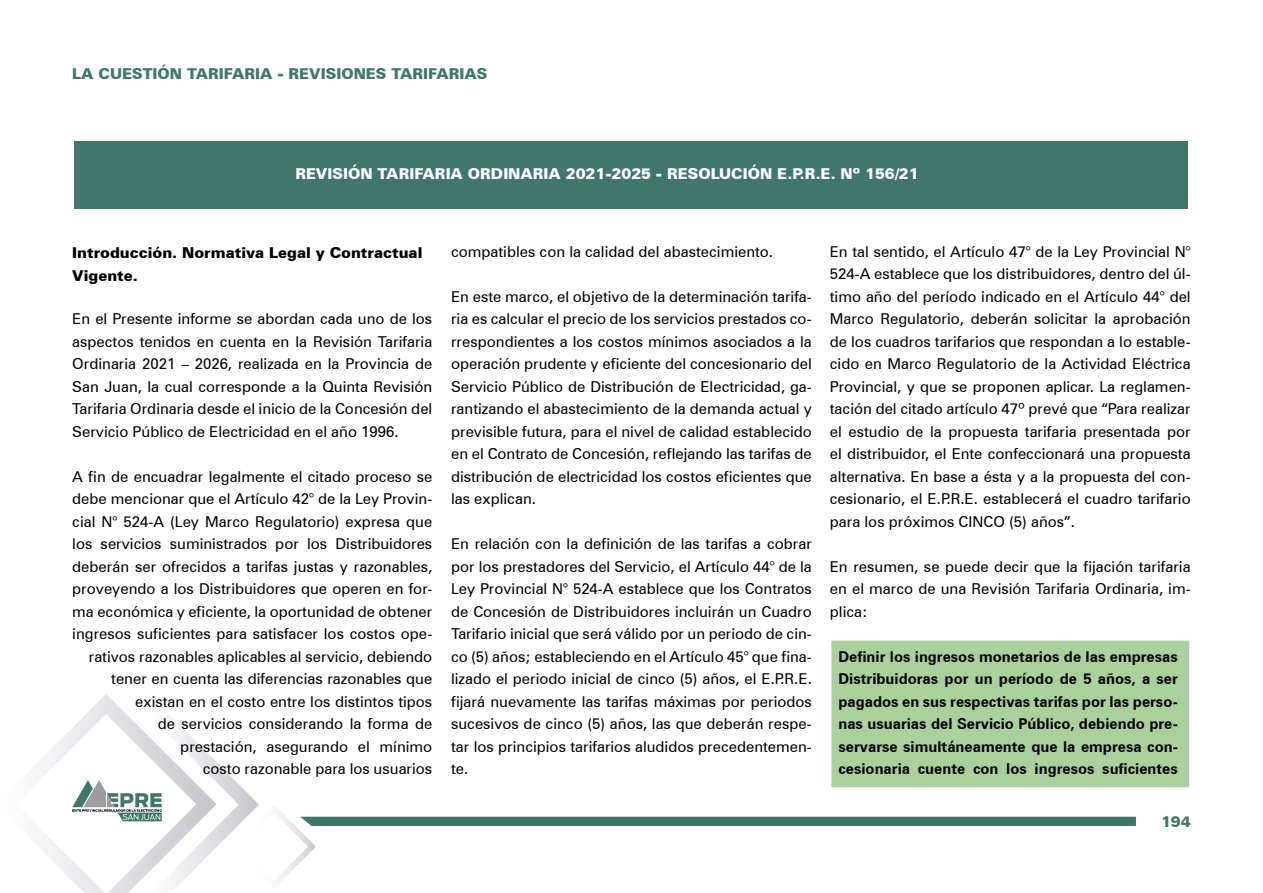
<style>
.page{position:relative;width:1263px;height:893px;background:#fff}
.page>*{position:absolute;margin:0;border:0;box-sizing:border-box;transform-origin:0 0}
.t1{font:15px/22.5px "Zurich BT";color:#000;text-align:justify}
.t2{font:700 15px/22.5px "Zurich BT";color:#000;text-align:justify}
.t3{font:900 15px "Zurich BT";color:#fff}
.t4{font:900 15px/22.5px "Zurich BT";color:#000}
.t5{font:900 15px "Zurich BT";color:#40776a}
</style>
<div class="page">
<svg style="left:44px;top:694px;width:1092px;height:199px"></svg>
<div style="left:75px;top:142px;width:1113px;height:67px;background:#40776a"></div>
<div style="left:830px;top:639px;width:361px;height:150px;background:#aad09b;border:2px solid #fff"></div>
<p class="t5" style="left:72px;top:64px;width:417px">LA CUESTIÓN TARIFARIA - REVISIONES TARIFARIAS</p>
<p class="t3" style="left:295px;top:165px;width:625px">REVISIÓN TARIFARIA ORDINARIA 2021-2025 - RESOLUCIÓN E.P.R.E. Nº 156/21</p>
<p class="t4" style="left:72px;top:241px;width:352px">Introducción. Normativa Legal y Contractual<br>Vigente.</p>
<p class="t1" style="left:72px;top:307px;width:362px">En el Presente informe se abordan cada uno de los aspectos tenidos en cuenta en la Revisión Tarifaria Ordinaria 2021 – 2026, realizada en la Provincia de San Juan, la cual corresponde a la Quinta Revisión Tarifaria Ordinaria desde el inicio de la Concesión del Servicio Público de Electricidad en el año 1996.</p>
<p class="t1" style="left:72px;top:464px;width:362px;text-align:right">A fin de encuadrar legalmente el citado proceso se debe mencionar que el Artículo 42° de la Ley Provin&shy;cial N° 524-A (Ley Marco Regulatorio) expresa que los servicios suministrados por los Distribuidores deberán ser ofrecidos a tarifas justas y razonables, proveyendo a los Distribuidores que operen en for&shy;ma económica y eficiente, la oportunidad de obtener ingresos suficientes para satisfacer los costos ope&shy;rativos razonables aplicables al servicio, debiendo tener en cuenta las diferencias razonables que existan en el costo entre los distintos tipos<br>de servicios considerando la forma de<br>prestación, asegurando el mínimo<br>costo razonable para los usuarios</p>
<p class="t1" style="left:451px;top:239px;width:324px">compatibles con la calidad del abastecimiento.</p>
<p class="t1" style="left:451px;top:284px;width:362px">En este marco, el objetivo de la determinación tarifa&shy;ria es calcular el precio de los servicios prestados co&shy;rrespondientes a los costos mínimos asociados a la operación prudente y eficiente del concesionario del Servicio Público de Distribución de Electricidad, ga&shy;rantizando el abastecimiento de la demanda actual y previsible futura, para el nivel de calidad establecido en el Contrato de Concesión, reflejando las tarifas de distribución de electricidad los costos eficientes que las explican.</p>
<p class="t1" style="left:451px;top:532px;width:362px">En relación con la definición de las tarifas a cobrar por los prestadores del Servicio, el Artículo 44° de la Ley Provincial N° 524-A establece que los Contratos de Concesión de Distribuidores incluirán un Cuadro Tarifario inicial que será válido por un periodo de cin&shy;co (5) años; estableciendo en el Artículo 45° que fina&shy;lizado el periodo inicial de cinco (5) años, el E.P.R.E. fijará nuevamente las tarifas máximas por periodos sucesivos de cinco (5) años, las que deberán respe&shy;tar los principios tarifarios aludidos precedentemen&shy;te.</p>
<p class="t1" style="left:830px;top:239px;width:362px">En tal sentido, el Artículo 47° de la Ley Provincial N° 524-A establece que los distribuidores, dentro del úl&shy;timo año del período indicado en el Artículo 44° del Marco Regulatorio, deberán solicitar la aprobación de los cuadros tarifarios que respondan a lo estable&shy;cido en Marco Regulatorio de la Actividad Eléctrica Provincial, y que se proponen aplicar. La reglamen&shy;tación del citado artículo 47º prevé que “Para realizar el estudio de la propuesta tarifaria presentada por el distribuidor, el Ente confeccionará una propuesta alternativa. En base a ésta y a la propuesta del con&shy;cesionario, el E.P.R.E. establecerá el cuadro tarifario para los próximos CINCO (5) años”.</p>
<p class="t1" style="left:830px;top:554px;width:362px">En resumen, se puede decir que la fijación tarifaria en el marco de una Revisión Tarifaria Ordinaria, im&shy;plica:</p>
<p class="t2" style="left:838px;top:644px;width:341px">Definir los ingresos monetarios de las empresas Distribuidoras por un período de 5 años, a ser pagados en sus respectivas tarifas por las perso&shy;nas usuarias del Servicio Público, debiendo pre&shy;servarse simultáneamente que la empresa con&shy;cesionaria cuente con los ingresos suficientes</p>
<p class="t5" style="left:1161px;top:812px;width:31px">194</p>
</div>
